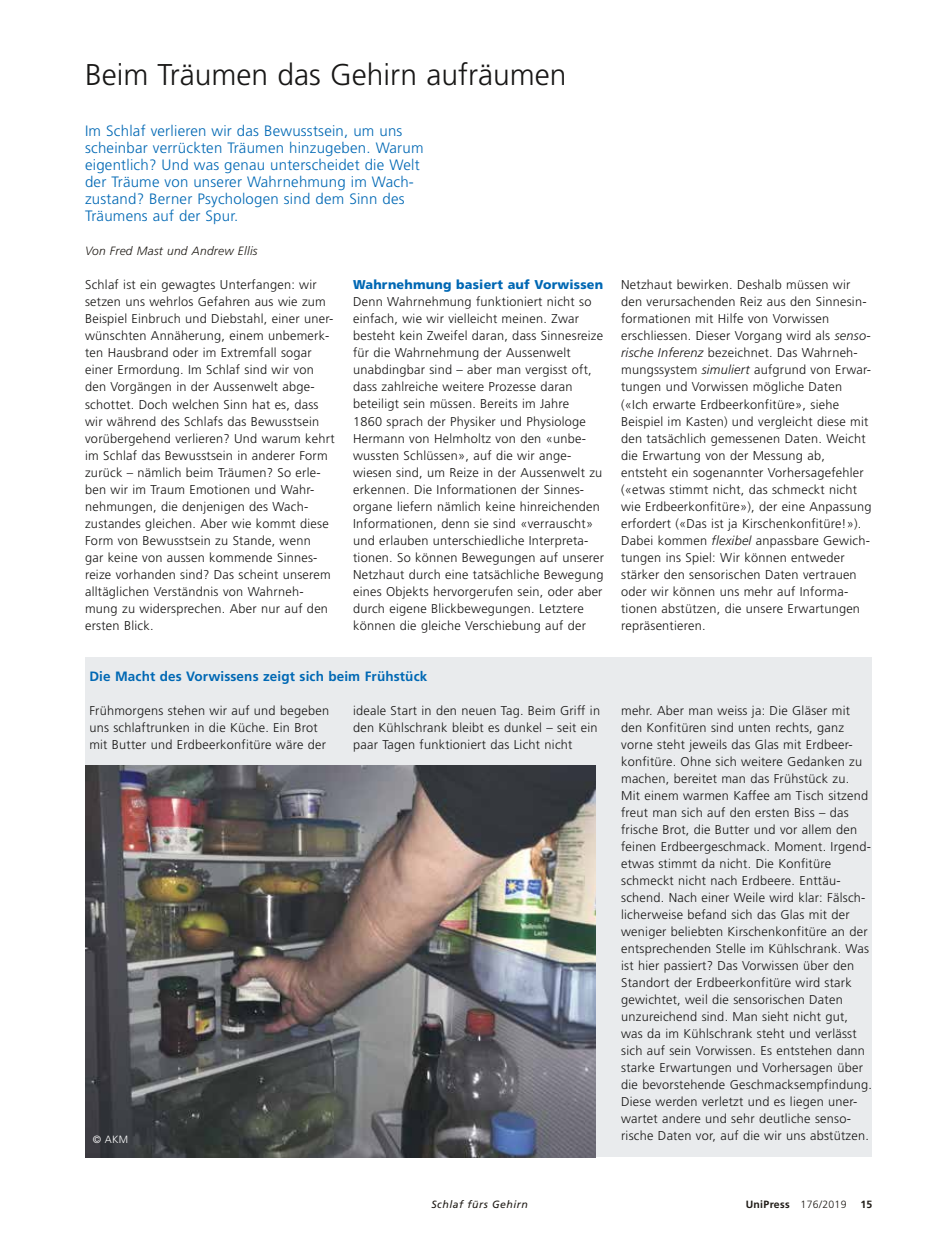
<style>
.page{position:relative;width:936px;height:1234px;background:#fff}
.page>*{position:absolute;margin:0;border:0;box-sizing:border-box;transform-origin:0 0}
.t1{font:300 30px "Frutiger LT Std";color:#181716}
.t2{font:300 15px/17px "Frutiger LT Std";letter-spacing:.015em;color:#0068b4}
.t3{font:700 13.5px "Frutiger LT Std";letter-spacing:.01em;color:#0068b4}
.t4{font:300 12.75px/17px "Frutiger LT Std";letter-spacing:.02em;color:#181716}
.t5{font:900 12.75px "Frutiger LT Std";letter-spacing:.015em;color:#0068b4}
.t6{font:italic 300 12px "Frutiger LT Std";letter-spacing:.02em;color:#1f1b16}
.t7{font:700 10.5px "Frutiger";letter-spacing:.03em;color:#1f1b16}
.t8{font:italic 10.5px "Frutiger LT Std";letter-spacing:.05em;color:#1f1b16}
.t9{font:300 10.5px "Frutiger LT Std";color:#fff}
.s1{font-style:italic}
.s2{font-weight:300}
</style>
<div class="page">
<div style="left:85px;top:657px;width:786px;height:499px;background:#e9ebed"></div>
<img style="left:85px;top:765px;width:510px;height:391px">
<h1 class="t1" style="left:85px;top:58px;width:483px">Beim Träumen das Gehirn aufräumen</h1>
<p class="t2" style="left:85px;top:123px;width:340px">Im Schlaf verlieren wir das Bewusstsein, um uns scheinbar verrückten Träumen hinzugeben. Warum eigentlich? Und was genau unterscheidet die Welt der Träume von unserer Wahrnehmung im Wach&shy;zustand? Berner Psychologen sind dem Sinn des Träumens auf der Spur.</p>
<p class="t6" style="left:85px;top:244px;width:174px">Von Fred Mast und Andrew Ellis</p>
<p class="t4" style="left:85px;top:276px;width:251px">Schlaf ist ein gewagtes Unterfangen: wir setzen uns wehrlos Gefahren aus wie zum Beispiel Einbruch und Diebstahl, einer uner&shy;wünschten Annäherung, einem unbemerk&shy;ten Hausbrand oder im Extremfall sogar einer Ermordung. Im Schlaf sind wir von den Vorgängen in der Aussenwelt abge&shy;schottet. Doch welchen Sinn hat es, dass wir während des Schlafs das Bewusstsein vorübergehend verlieren? Und warum kehrt im Schlaf das Bewusstsein in anderer Form zurück – nämlich beim Träumen? So erle&shy;ben wir im Traum Emotionen und Wahr&shy;nehmungen, die denjenigen des Wach&shy;zustandes gleichen. Aber wie kommt diese Form von Bewusstsein zu Stande, wenn<br>gar keine von aussen kommende Sinnes&shy;reize vorhanden sind? Das scheint unserem alltäglichen Verständnis von Wahrneh&shy;mung zu widersprechen. Aber nur auf den ersten Blick.</p>
<p class="t5" style="left:353px;top:277px;width:252px">Wahrnehmung basiert auf Vorwissen</p>
<p class="t4" style="left:353px;top:293px;width:252px">Denn Wahrnehmung funktioniert nicht so einfach, wie wir vielleicht meinen. Zwar besteht kein Zweifel daran, dass Sinnesreize für die Wahrnehmung der Aussenwelt unabdingbar sind – aber man vergisst oft, dass zahlreiche weitere Prozesse daran beteiligt sein müssen. Bereits im Jahre<br>1860 sprach der Physiker und Physiologe Hermann von Helmholtz von den «unbe&shy;wussten Schlüssen», auf die wir ange&shy;wiesen sind, um Reize in der Aussenwelt zu erkennen. Die Informationen der Sinnes&shy;organe liefern nämlich keine hinreichenden Informationen, denn sie sind «verrauscht» und erlauben unterschiedliche Interpreta&shy;tionen. So können Bewegungen auf unserer Netzhaut durch eine tatsächliche Bewegung eines Objekts hervorgerufen sein, oder aber durch eigene Blickbewegungen. Letztere können die gleiche Verschiebung auf der</p>
<p class="t3" style="left:89px;top:668px;width:339px">Die Macht des Vorwissens zeigt sich beim Frühstück</p>
<p class="t4" style="left:621px;top:276px;width:252px">Netzhaut bewirken. Deshalb müssen wir den verursachenden Reiz aus den Sinnesin&shy;formationen mit Hilfe von Vorwissen erschliessen. Dieser Vorgang wird als <span class="s1">senso&shy;rische Inferenz</span> bezeichnet. Das Wahrneh&shy;mungssystem <span class="s1">simuliert</span> aufgrund von Erwar&shy;tungen und Vorwissen mögliche Daten («Ich erwarte Erdbeerkonfitüre», siehe Beispiel im Kasten) und vergleicht diese mit den tatsächlich gemessenen Daten. Weicht die Erwartung von der Messung ab, entsteht ein sogenannter Vorhersagefehler («etwas stimmt nicht, das schmeckt nicht wie Erdbeerkonfitüre»), der eine Anpassung erfordert («Das ist ja Kirschenkonfitüre!»).<br>Dabei kommen <span class="s1">flexibel</span> anpassbare Gewich&shy;tungen ins Spiel: Wir können entweder stärker den sensorischen Daten vertrauen oder wir können uns mehr auf Informa&shy;tionen abstützen, die unsere Erwartungen repräsentieren.</p>
<p class="t4" style="left:89px;top:702px;width:241px">Frühmorgens stehen wir auf und begeben uns schlaftrunken in die Küche. Ein Brot mit Butter und Erdbeerkonfitüre wäre der</p>
<p class="t4" style="left:353px;top:702px;width:248px">ideale Start in den neuen Tag. Beim Griff in den Kühlschrank bleibt es dunkel – seit ein paar Tagen funktioniert das Licht nicht</p>
<p class="t4" style="left:621px;top:702px;width:252px">mehr. Aber man weiss ja: Die Gläser mit den Konfitüren sind unten rechts, ganz vorne steht jeweils das Glas mit Erdbeer&shy;konfitüre. Ohne sich weitere Gedanken zu machen, bereitet man das Frühstück zu.<br>Mit einem warmen Kaffee am Tisch sitzend freut man sich auf den ersten Biss – das frische Brot, die Butter und vor allem den feinen Erdbeergeschmack. Moment. Irgend&shy;etwas stimmt da nicht. Die Konfitüre schmeckt nicht nach Erdbeere. Enttäu&shy;schend. Nach einer Weile wird klar: Fälsch&shy;licherweise befand sich das Glas mit der weniger beliebten Kirschenkonfitüre an der entsprechenden Stelle im Kühlschrank. Was ist hier passiert? Das Vorwissen über den Standort der Erdbeerkonfitüre wird stark gewichtet, weil die sensorischen Daten unzureichend sind. Man sieht nicht gut, was da im Kühlschrank steht und verlässt sich auf sein Vorwissen. Es entstehen dann starke Erwartungen und Vorhersagen über die bevorstehende Geschmacksempfindung.<br>Diese werden verletzt und es liegen uner&shy;wartet andere und sehr deutliche senso&shy;rische Daten vor, auf die wir uns abstützen.</p>
<p class="t9" style="left:93px;top:1133px;width:37px">© AKM</p>
<p class="t8" style="left:431px;top:1198px;width:98px">Schlaf fürs Gehirn</p>
<p class="t7" style="left:745px;top:1198px;width:102px">UniPress <span class="s2">176/2019</span></p>
<p class="t7" style="left:860px;top:1198px;width:13px">15</p>
</div>
